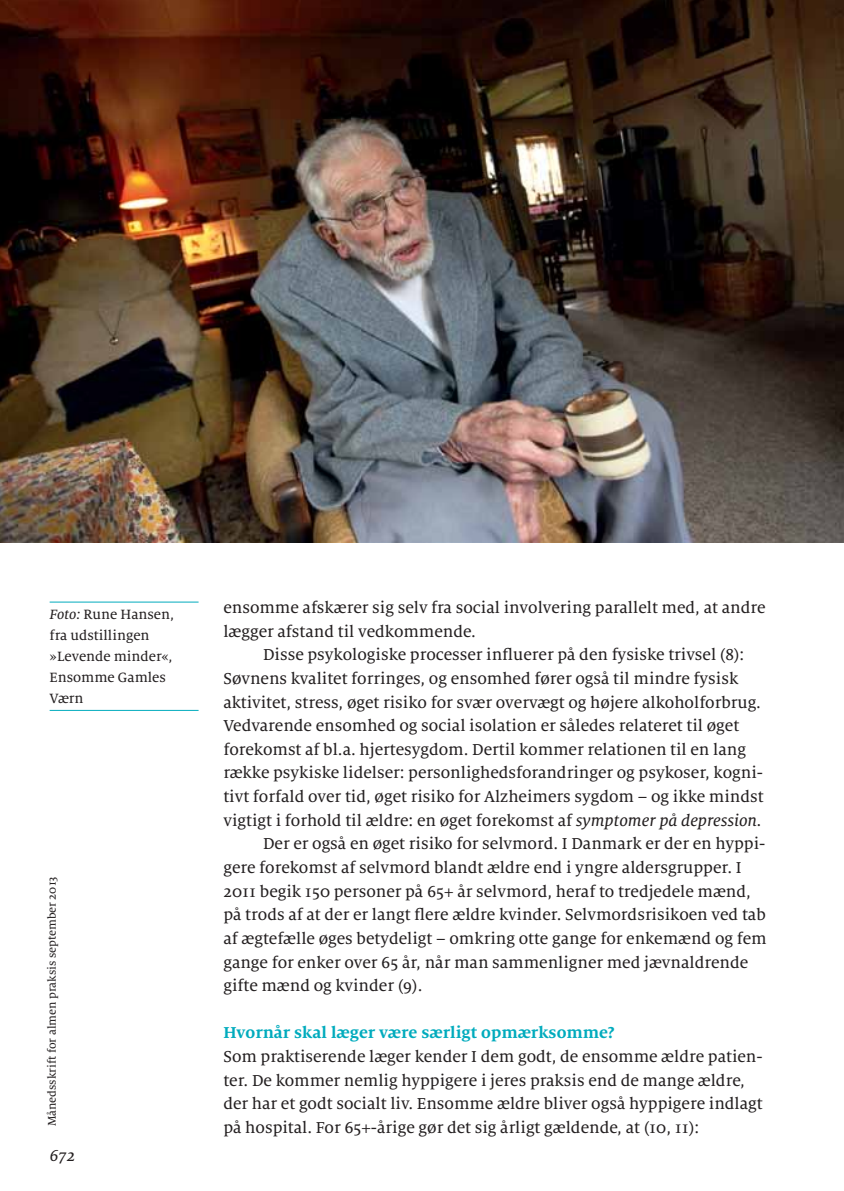
<style>
.page{position:relative;width:844px;height:1191px;background:#fff}
.page>*{position:absolute;margin:0;border:0;box-sizing:border-box;transform-origin:0 0}
.t1{font:17.5px/23.6px "Milo Serif OT Text";color:#231f20}
.t2{font:700 17.5px "Milo Serif OT";color:#00abbd}
.t3{font:17.5px "Milo Serif OT Text Ita";color:#231f20}
.t4{font:14.88px/21px "Milo Serif OT Text";color:#231f20}
.t5{font:12.25px "Milo Serif OT Text";color:#231f20}
.s1{font-family:"Milo Serif OT Text Ita"}
</style>
<div class="page">
<img style="left:0;top:0;width:843px;height:542px">
<hr style="left:50px;top:710px;width:148px;height:1px;background:#00abbd">
<hr style="left:50px;top:602px;width:148px;height:1px;background:#00abbd">
<p class="t4" style="left:50px;top:604px;width:126px"><span class="s1">Foto:</span> Rune Hansen, fra udstillingen »Levende minder«,<br>Ensomme Gamles<br>Værn</p>
<p class="t5" style="left:45px;top:1126px;width:252px;rotate:-90deg">Månedsskrift for almen praksis september 2013</p>
<p class="t3" style="left:50px;top:1146px;width:27px">672</p>
<p class="t1" style="left:223px;top:596px;width:543px">ensomme afskærer sig selv fra social involvering parallelt med, at andre lægger afstand til vedkommende.</p>
<p class="t1" style="left:263px;top:643px;width:482px">Disse psykologiske processer influerer på den fysiske trivsel (8):</p>
<p class="t1" style="left:223px;top:667px;width:516px">Søvnens kvalitet forringes, og ensomhed fører også til mindre fysisk</p>
<p class="t1" style="left:223px;top:690px;width:538px">aktivitet, stress, øget risiko for svær overvægt og højere alkoholforbrug.</p>
<p class="t1" style="left:223px;top:714px;width:517px">Vedvarende ensomhed og social isolation er således relateret til øget</p>
<p class="t1" style="left:223px;top:738px;width:524px">forekomst af bl.a. hjertesygdom. Dertil kommer relationen til en lang</p>
<p class="t1" style="left:223px;top:761px;width:541px">række psykiske lidelser: personlighedsforandringer og psykoser, kogni-</p>
<p class="t1" style="left:223px;top:785px;width:541px">tivt forfald over tid, øget risiko for Alzheimers sygdom – og ikke mindst</p>
<p class="t1" style="left:223px;top:808px;width:540px">vigtigt i forhold til ældre: en øget forekomst af <span class="s1">symptomer på depression.</span></p>
<p class="t1" style="left:263px;top:832px;width:503px">Der er også en øget risiko for selvmord. I Danmark er der en hyppi-</p>
<p class="t1" style="left:223px;top:856px;width:519px">gere forekomst af selvmord blandt ældre end i yngre aldersgrupper. I</p>
<p class="t1" style="left:223px;top:879px;width:529px">2011 begik 150 personer på 65+ år selvmord, heraf to tredjedele mænd,</p>
<p class="t1" style="left:223px;top:903px;width:543px">på trods af at der er langt flere ældre kvinder. Selvmordsrisikoen ved tab</p>
<p class="t1" style="left:223px;top:927px;width:544px">af ægtefælle øges betydeligt – omkring otte gange for enkemænd og fem</p>
<p class="t1" style="left:223px;top:950px;width:526px">gange for enker over 65 år, når man sammenligner med jævnaldrende</p>
<p class="t1" style="left:223px;top:974px;width:200px">gifte mænd og kvinder (9).</p>
<p class="t2" style="left:223px;top:1023px;width:392px">Hvornår skal læger være særligt opmærksomme?</p>
<p class="t1" style="left:223px;top:1045px;width:540px">Som praktiserende læger kender I dem godt, de ensomme ældre patien&shy;ter. De kommer nemlig hyppigere i jeres praksis end de mange ældre, der har et godt socialt liv. Ensomme ældre bliver også hyppigere indlagt på hospital. For 65+-årige gør det sig årligt gældende, at (10, 11):</p>
</div>
